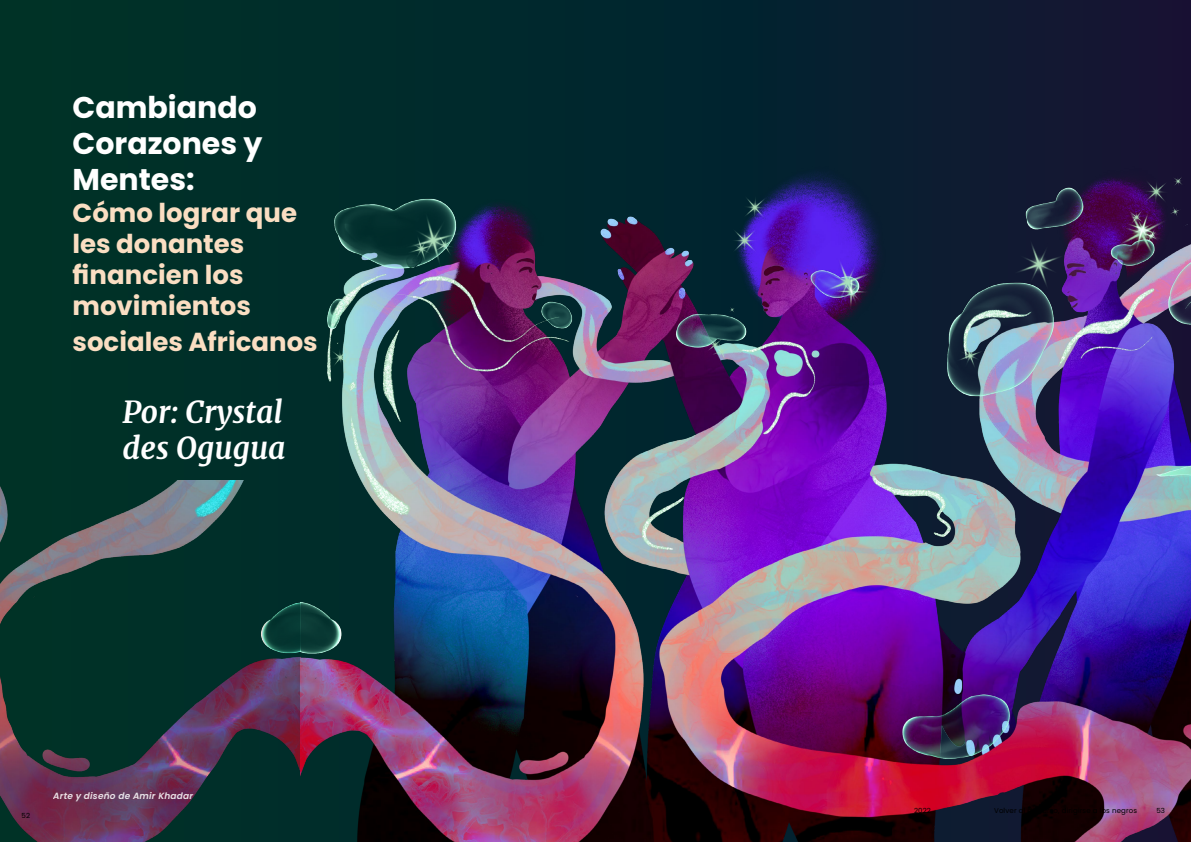
<style>
.page{position:relative;width:1191px;height:842px;background:#fff}
.page>*{position:absolute;margin:0;border:0;box-sizing:border-box;transform-origin:0 0}
.Left_Align_Title{font:700 30px/36px "Poppins";color:#fff}
.Author{font:italic 700 30px/36px "Merriweather";color:#fff}
.Left_Align_Title-2{font:700 26px/31.2px "Poppins";color:#fadec2}
.t1{font:italic 600 9px "Poppins";letter-spacing:.02em;color:#fff}
.t2{font:7px "Poppins";letter-spacing:.02em;color:#000}
</style>
<div class="page">
<div style="left:0;top:0;width:1191px;height:842px;background:linear-gradient(to right,#003527,#101534)"></div>
<img style="left:0;top:480px;width:300px;height:362px">
<img style="left:301px;top:135px;width:890px;height:707px">
<h1 class="Left_Align_Title" style="left:73px;top:90px;width:191px">Cambiando<br>Corazones y<br>Mentes:</h1>
<h1 class="Left_Align_Title-2" style="left:73px;top:197px;width:226px">Cómo lograr que les donantes financien los movimientos</h1>
<h1 class="Left_Align_Title-2" style="left:73px;top:327px;width:247px">sociales Africanos</h1>
<h2 class="Author" style="left:123px;top:395px;width:165px">Por: Crystal des Ogugua</h2>
<p class="t2" style="left:21px;top:812px;width:10px">52</p>
<p class="t1" style="left:53px;top:790px;width:141px">Arte y diseño de Amir Khadar</p>
<p class="t2" style="left:914px;top:807px;width:18px">2022</p>
<p class="t2" style="left:1156px;top:807px;width:10px">53</p>
</div>
